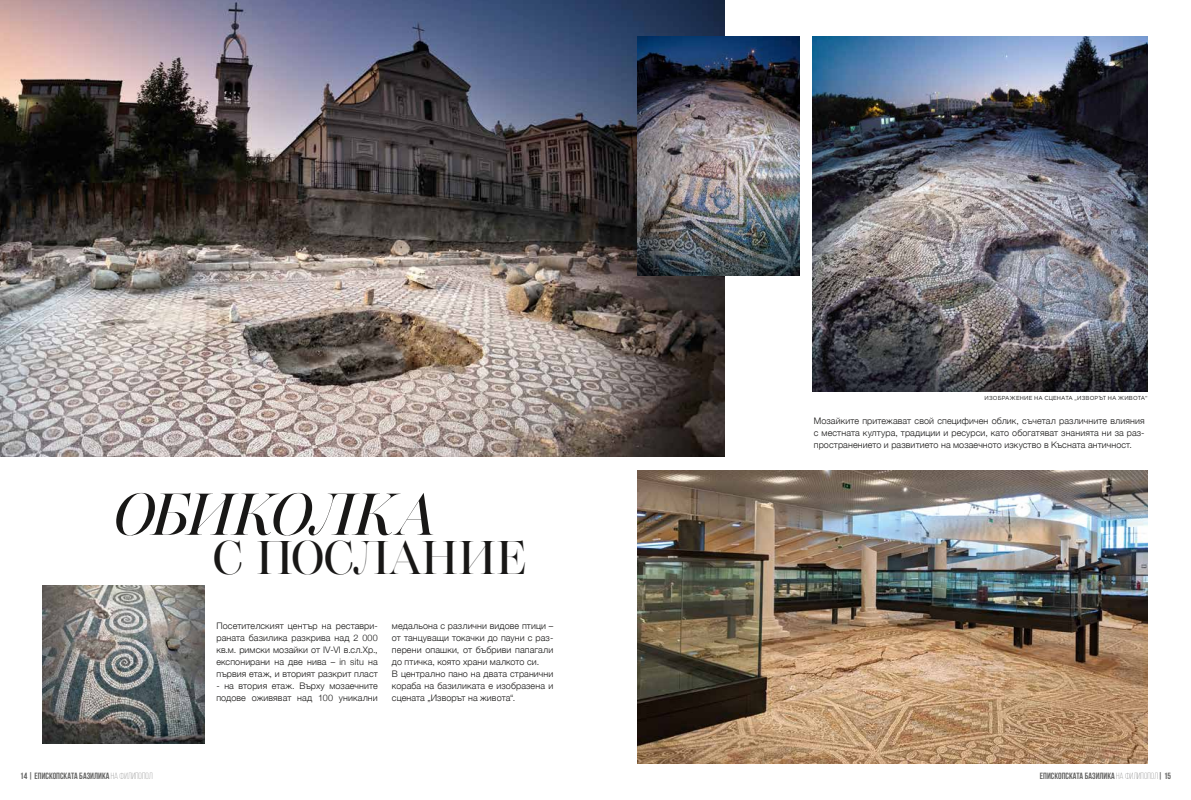
<style>
.page{position:relative;width:1191px;height:800px;background:#fff}
.page>*{position:absolute;margin:0;border:0;box-sizing:border-box;transform-origin:0 0}
.t1{font:italic 500 57px "Vogue Highline Serif";letter-spacing:-.035em;color:#181716}
.t2{font:500 45.6px "Vogue Highline Serif";letter-spacing:-.015em;color:#181716}
.t3{font:300 9px/12px "Helvetica Neue";letter-spacing:.01em;color:#181716;text-align:justify}
.t4{font:700 9px "Bebas Neue";color:#626261}
.t5{font:5.8px "Gotham";letter-spacing:.03em;color:#181716;scale:.95 1}
.s1{font-weight:300}
</style>
<div class="page">
<img style="left:0;top:0;width:724px;height:456px">
<img style="left:637px;top:471px;width:510px;height:292px">
<img style="left:637px;top:36px;width:162px;height:239px">
<img style="left:812px;top:36px;width:335px;height:355px">
<img style="left:43px;top:585px;width:162px;height:158px">
<p class="t5" style="left:984px;top:394px;width:173px">ИЗОБРАЖЕНИЕ НА СЦЕНАТА „ИЗВОРЪТ НА ЖИВОТА“</p>
<h1 class="t1" style="left:114px;top:479px;width:324px">ОБИКОЛКА</h1>
<h2 class="t2" style="left:213px;top:529px;width:316px">С ПОСЛАНИЕ</h2>
<p class="t3" style="left:216px;top:619px;width:163px">Посетителският център на реставри&shy;раната базилика разкрива над 2 000 кв.м. римски мозайки от IV-VI в.сл.Хр., експонирани на две нива – in situ на първия етаж, и вторият разкрит пласт</p>
<p class="t3" style="left:216px;top:679px;width:163px">- на втория етаж. Върху мозаечните подове оживяват над 100 уникални</p>
<p class="t3" style="left:392px;top:619px;width:163px;text-align:left">медальона с различни видове птици – от танцуващи токачки до пауни с раз&shy;перени опашки, от бъбриви папагали до птичка, която храни малкото си.<br>В централно пано на двата странични кораба на базиликата е изобразена и сцената „Изворът на живота“.</p>
<p class="t3" style="left:814px;top:414px;width:332px">Мозайките притежават свой специфичен облик, съчетал различните влияния с местната култура, традиции и ресурси, като обогатяват знанията ни за раз&shy;пространението и развитието на мозаечното изкуство в Късната античност.</p>
<p class="t4" style="left:20px;top:770px;width:134px">14 | епископската базилика <span class="s1">на филипопол</span></p>
<p class="t4" style="left:1040px;top:770px;width:133px">епископската базилика <span class="s1">на филипопол</span>| 15</p>
</div>
